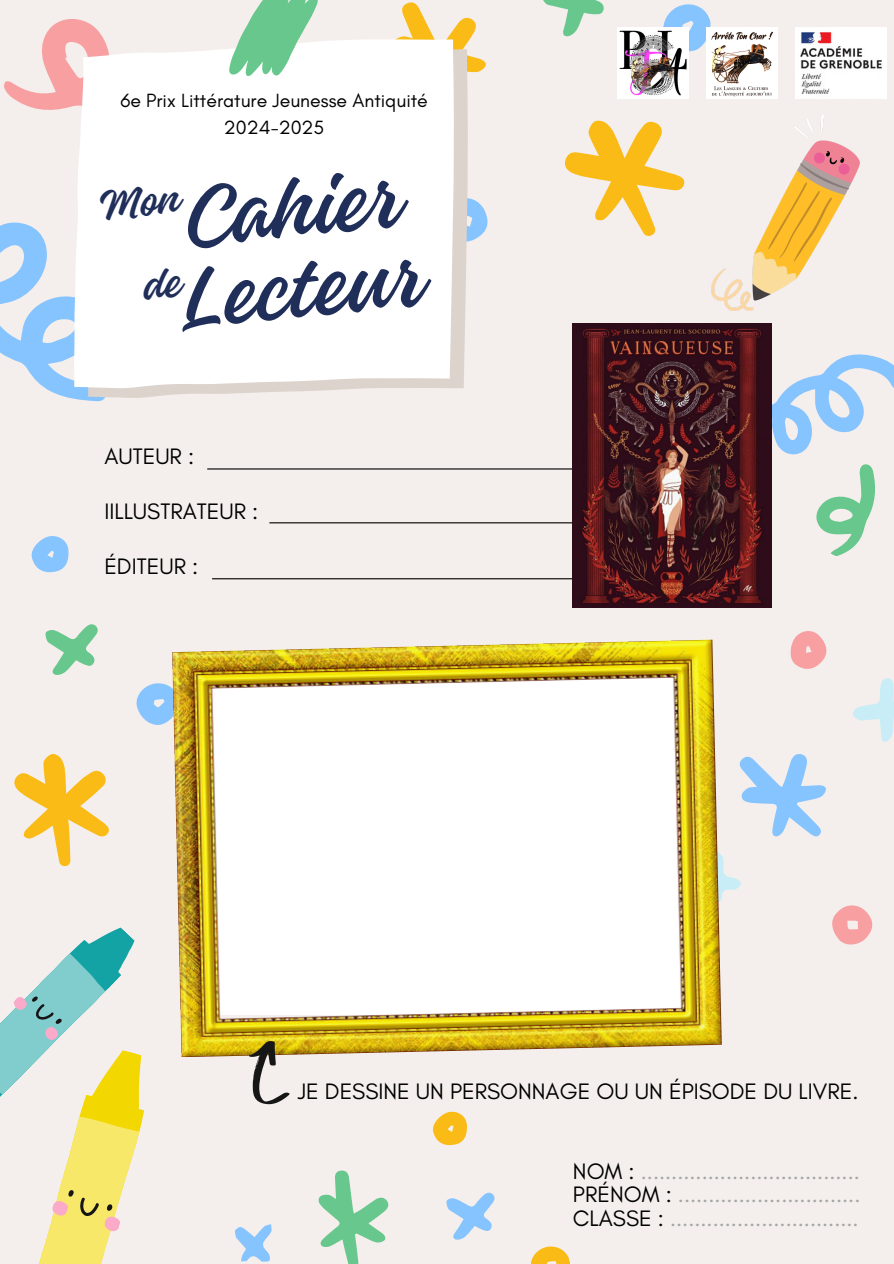
<style>
.page{position:relative;width:894px;height:1264px;background:#fff}
.page>*{position:absolute;margin:0;border:0;box-sizing:border-box;transform-origin:0 0}
.t1{font:90px/80.8px "Gladiola";color:#202f5a;text-align:center}
.t2{font:22.8px/23.7px "Glacial Indifference";color:#a6a6a6;text-align:justify}
.t3{font:22.8px "Glacial Indifference";color:#000}
.t4{font:19.5px/27px "Glacial Indifference";color:#000;text-align:center}
.s1{color:#000}
</style>
<div class="page">
<div style="left:0;top:0;width:893px;height:1263px;background:#f4efec"></div>
<svg style="left:721px;top:855px;width:20px;height:45px"></svg>
<svg style="left:739px;top:754px;width:87px;height:83px"></svg>
<svg style="left:853px;top:678px;width:40px;height:64px"></svg>
<svg style="left:832px;top:905px;width:41px;height:40px"></svg>
<svg style="left:790px;top:631px;width:37px;height:38px"></svg>
<svg style="left:235px;top:1224px;width:37px;height:37px"></svg>
<svg style="left:318px;top:1170px;width:71px;height:93px"></svg>
<svg style="left:446px;top:1192px;width:49px;height:47px"></svg>
<svg style="left:531px;top:1246px;width:39px;height:17px"></svg>
<svg style="left:433px;top:1111px;width:34px;height:35px"></svg>
<svg style="left:14px;top:753px;width:95px;height:113px"></svg>
<svg style="left:45px;top:624px;width:53px;height:51px"></svg>
<svg style="left:136px;top:683px;width:36px;height:42px"></svg>
<svg style="left:31px;top:536px;width:38px;height:37px"></svg>
<svg style="left:565px;top:120px;width:119px;height:116px"></svg>
<svg style="left:396px;top:2px;width:90px;height:71px"></svg>
<svg style="left:543px;top:0;width:61px;height:37px"></svg>
<svg style="left:663px;top:4px;width:48px;height:51px"></svg>
<svg style="left:469px;top:198px;width:19px;height:44px"></svg>
<svg style="left:770px;top:352px;width:123px;height:105px"></svg>
<svg style="left:816px;top:464px;width:59px;height:92px"></svg>
<svg style="left:4px;top:19px;width:100px;height:91px"></svg>
<svg style="left:242px;top:49px;width:227px;height:344px;fill:#ddd3cd"></svg>
<div style="left:74px;top:39px;width:381px;height:349px;background:#fff"></div>
<svg style="left:229px;top:0;width:88px;height:76px"></svg>
<hr style="left:207px;top:468px;width:415px;height:1px;background:#000">
<hr style="left:269px;top:522px;width:361px;height:1px;background:#000">
<hr style="left:212px;top:578px;width:360px;height:1px;background:#000">
<img style="left:711px;top:115px;width:148px;height:195px">
<svg style="left:0;top:927px;width:144px;height:336px"></svg>
<img style="left:572px;top:323px;width:198px;height:285px">
<img style="left:795px;top:27px;width:91px;height:71px">
<img style="left:706px;top:27px;width:71px;height:71px">
<img style="left:617px;top:27px;width:71px;height:71px">
<img style="left:172px;top:639px;width:549px;height:418px">
<svg style="left:248px;top:1041px;width:42px;height:63px"></svg>
<svg style="left:0;top:164px;width:242px;height:237px"></svg>
<p class="t4" style="left:120px;top:86px;width:309px">6e Prix Littérature Jeunesse Antiquité<br>2024-2025</p>
<h1 class="t1" style="left:132px;top:179px;width:278px;rotate:-5deg">Cahier <sup>de</sup>Lecteur</h1>
<p class="t3" style="left:104px;top:442px;width:91px">AUTEUR :</p>
<p class="t3" style="left:104px;top:497px;width:155px">IILLUSTRATEUR :</p>
<p class="t3" style="left:104px;top:552px;width:95px">ÉDITEUR :</p>
<p class="t3" style="left:298px;top:1077px;width:562px">JE DESSINE UN PERSONNAGE OU UN ÉPISODE DU LIVRE.</p>
<p class="t2" style="left:572px;top:1158px;width:289px"><span class="s1">NOM :</span> ....................................<br><span class="s1">PRÉNOM :</span> ..............................<br><span class="s1">CLASSE :</span> ...............................</p>
</div>
